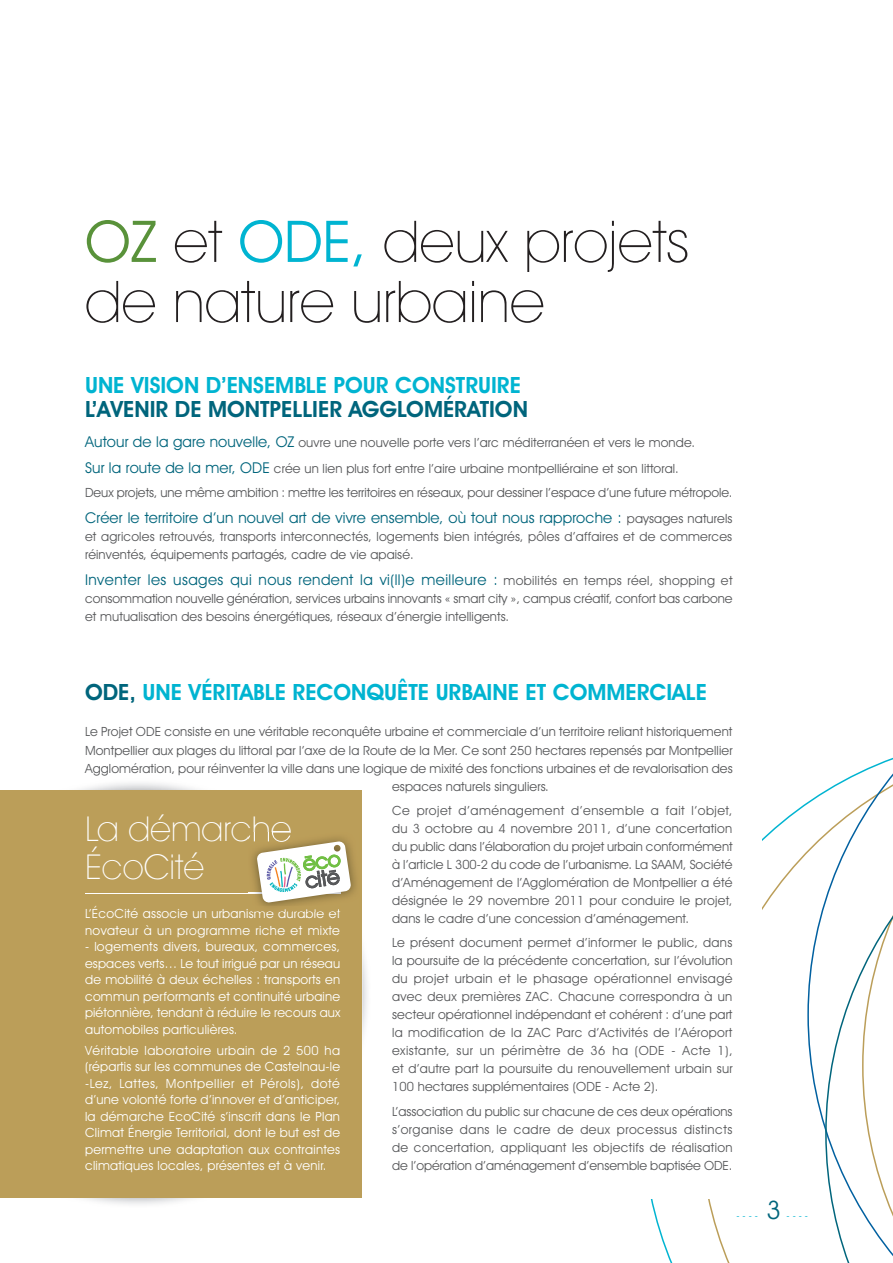
<style>
.page{position:relative;width:893px;height:1263px;background:#fff}
.page>*{position:absolute;margin:0;border:0;box-sizing:border-box;transform-origin:0 0}
.t1{font:200 57.75px/60.2px "Avant Garde IT Cby BT";color:#231f20}
.t2{font:200 34.5px/37.5px "Avant Garde IT Cby BT";color:#fff}
.t3{font:25.5px "Avant Garde IT Cby BT";color:#00657c}
.t4{font:600 22.5px "Avant Garde IT Cby BT";color:#00b4d1}
.t5{font:600 22.5px "Avant Garde IT Cby BT";color:#00657c}
.t6{font:15px "Avant Garde IT Cby BT";letter-spacing:.01em;color:#00657c}
.t7{font:15px "Avant Garde IT Cby BT";letter-spacing:.03em;color:#00657c}
.t8{font:12.75px/18px "Avant Garde IT Cby BT";letter-spacing:.01em;color:#57585a}
.t9{font:12.75px/16.5px "Avant Garde IT Cby BT";letter-spacing:.02em;color:#fff;text-align:justify}
.t10{font:9.75px "Avant Garde IT Cby BT";color:#00b4d1}
.s1{font-weight:400;color:#59923a}
.s2{font-weight:400;color:#00b4d1}
.s3{font-size:15px;color:#00657c}
.s4{font-size:12.75px;color:#57585a}
.s5{color:#00657c}
</style>
<div class="page">
<svg style="left:708px;top:802px;width:99px;height:461px"></svg>
<svg style="left:807px;top:791px;width:18px;height:339px"></svg>
<svg style="left:825px;top:757px;width:68px;height:506px"></svg>
<div style="left:202px;top:663px;width:559px;height:536px;background:#fff"></div>
<img style="left:0;top:1197px;width:202px;height:7px">
<img style="left:202px;top:954px;width:165px;height:244px">
<div style="left:0;top:790px;width:362px;height:407px;background:#bb9e59"></div>
<hr style="left:85px;top:893px;width:255px;height:1px;background:#fff">
<img style="left:248px;top:838px;width:108px;height:74px">
<img style="left:248px;top:906px;width:92px;height:6px">
<img style="left:248px;top:832px;width:44px;height:10px">
<svg style="left:257px;top:841px;width:94px;height:62px;background:#d0d1bb"></svg>
<h1 class="t1" style="left:85px;top:211px;width:605px"><span class="s1">OZ</span> et <span class="s2">ODE,</span> deux projets de nature urbaine</h1>
<h3 class="t4" style="left:85px;top:371px;width:437px">UNE VISION D’ENSEMBLE POUR CONSTRUIRE</h3>
<h3 class="t5" style="left:85px;top:395px;width:444px">L’AVENIR DE MONTPELLIER AGGLOMÉRATION</h3>
<p class="t8" style="left:85px;top:429px;width:611px;line-height:26px"><span class="s3">Autour de la gare nouvelle, OZ</span> ouvre une nouvelle porte vers l’arc méditerranéen et vers le monde.<br><span class="s3">Sur la route de la mer, ODE</span> crée un lien plus fort entre l’aire urbaine montpelliéraine et son littoral.</p>
<p class="t8" style="left:85px;top:483px;width:649px">Deux projets, une même ambition : mettre les territoires en réseaux, pour dessiner l’espace d’une future métropole.</p>
<p class="t6" style="left:85px;top:508px;width:649px">Créer le territoire d’un nouvel art de vivre ensemble, où tout nous rapproche : <span class="s4">paysages naturels</span></p>
<p class="t8" style="left:85px;top:527px;width:649px">et agricoles retrouvés, transports interconnectés, logements bien intégrés, pôles d’affaires et de commerces réinventés, équipements partagés, cadre de vie apaisé.</p>
<p class="t7" style="left:85px;top:570px;width:649px">Inventer les usages qui nous rendent la vi(ll)e meilleure : <span class="s4">mobilités en temps réel, shopping et</span></p>
<p class="t8" style="left:85px;top:589px;width:649px">consommation nouvelle génération, services urbains innovants « smart city », campus créatif, confort bas carbone et mutualisation des besoins énergétiques, réseaux d’énergie intelligents.</p>
<h3 class="t4" style="left:85px;top:678px;width:623px"><span class="s5">ODE,</span> UNE VÉRITABLE RECONQUÊTE URBAINE ET COMMERCIALE</h3>
<p class="t8" style="left:85px;top:723px;width:649px">Le Projet ODE consiste en une véritable reconquête urbaine et commerciale d’un territoire reliant historiquement</p>
<p class="t8" style="left:85px;top:741px;width:649px">Montpellier aux plages du littoral par l’axe de la Route de la Mer. Ce sont 250 hectares repensés par Montpellier</p>
<p class="t8" style="left:85px;top:759px;width:649px">Agglomération, pour réinventer la ville dans une logique de mixité des fonctions urbaines et de revalorisation des</p>
<p class="t8" style="left:392px;top:777px;width:158px">espaces naturels singuliers.</p>
<p class="t8" style="left:392px;top:801px;width:342px;text-align:justify">Ce projet d’aménagement d’ensemble a fait l’objet, du 3 octobre au 4 novembre 2011, d’une concertation du public dans l’élaboration du projet urbain conformément à l’article L 300-2 du code de l’urbanisme. La SAAM, Société d’Aménagement de l’Agglomération de Montpellier a été désignée le 29 novembre 2011 pour conduire le projet, dans le cadre d’une concession d’aménagement.</p>
<p class="t8" style="left:392px;top:934px;width:342px;text-align:justify">Le présent document permet d’informer le public, dans la poursuite de la précédente concertation, sur l’évolution du projet urbain et le phasage opérationnel envisagé avec deux premières ZAC. Chacune correspondra à un secteur opérationnel indépendant et cohérent : d’une part la modification de la ZAC Parc d’Activités de l’Aéroport existante, sur un périmètre de 36 ha (ODE - Acte 1), et d’autre part la poursuite du renouvellement urbain sur 100 hectares supplémentaires (ODE - Acte 2).</p>
<p class="t8" style="left:392px;top:1102px;width:342px;text-align:justify">L’association du public sur chacune de ces deux opérations s’organise dans le cadre de deux processus distincts de concertation, appliquant les objectifs de réalisation de l’opération d’aménagement d’ensemble baptisée ODE.</p>
<h2 class="t2" style="left:85px;top:810px;width:208px">La démarche<br>ÉcoCité</h2>
<p class="t9" style="left:85px;top:905px;width:257px">L’ÉcoCité associe un urbanisme durable et novateur à un programme riche et mixte</p>
<p class="t9" style="left:85px;top:938px;width:257px">- logements divers, bureaux, commerces, espaces verts… Le tout irrigué par un réseau de mobilité à deux échelles : transports en commun performants et continuité urbaine piétonnière, tendant à réduire le recours aux automobiles particulières.</p>
<p class="t9" style="left:85px;top:1042px;width:257px">Véritable laboratoire urbain de 2 500 ha (répartis sur les communes de Castelnau-le -Lez, Lattes, Montpellier et Pérols), doté d’une volonté forte d’innover et d’anticiper, la démarche EcoCité s’inscrit dans le Plan Climat Énergie Territorial, dont le but est de permettre une adaptation aux contraintes climatiques locales, présentes et à venir.</p>
<p class="t10" style="left:737px;top:1209px;width:23px">----</p>
<h3 class="t3" style="left:766px;top:1194px;width:16px">3</h3>
<p class="t10" style="left:787px;top:1209px;width:23px">----</p>
</div>
